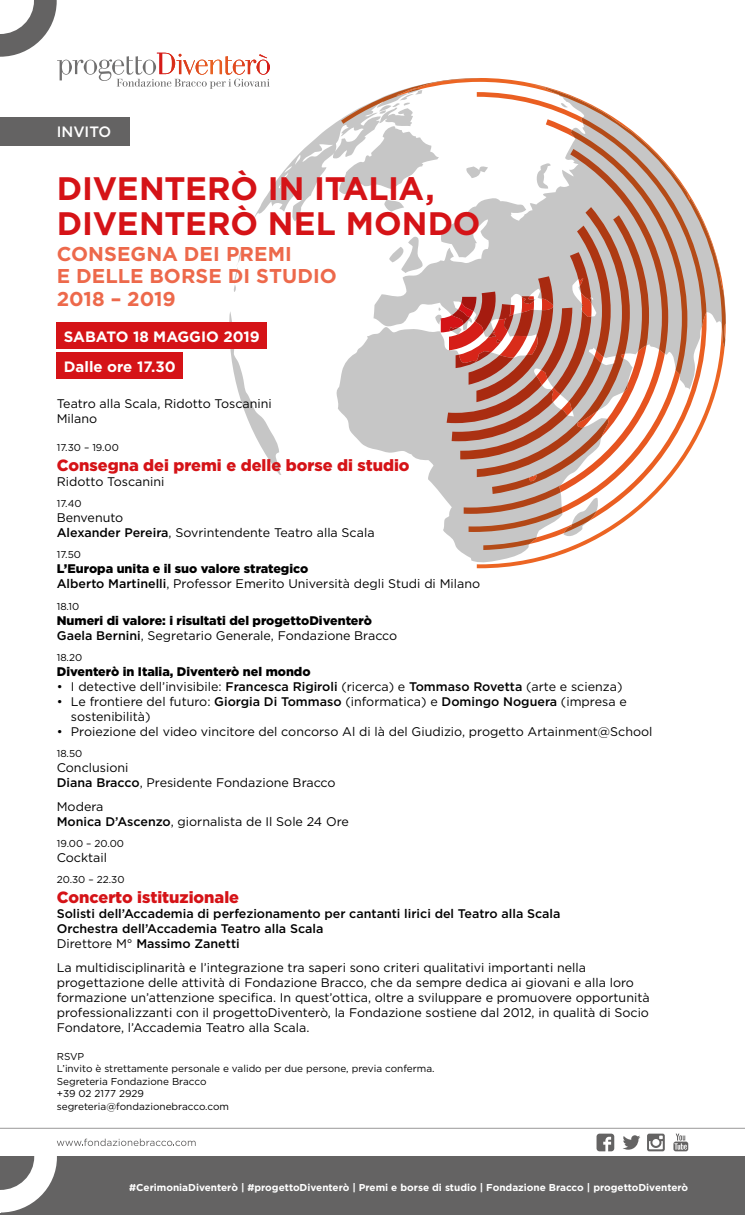
<style>
.page{position:relative;width:745px;height:1215px;background:#fff}
.page>*{position:absolute;margin:0;border:0;box-sizing:border-box;transform-origin:0 0}
.t1{font:700 32.5px/35px "Gotham";letter-spacing:-.005em;color:#d51317}
.t2{font:700 20px/22.5px "Gotham";color:#ed694b}
.t3{font:900 16.25px "Gotham";color:#d51317}
.t4{font:700 15px/30.4px "Gotham";color:#fff}
.t5{font:500 15px "Gotham";color:#fff}
.t6{font:12.5px/15px "Gotham";color:#000}
.t7{font:500 12.5px/15px "Gotham";color:#000}
.t8{font:900 12.5px/15px "Gotham";color:#000}
.t9{font:10px/12.5px "Gotham";color:#000}
.t10{font:700 10px "Gotham";color:#fff}
.s1{font-weight:500}
.s2{font-weight:900}
.s3{font-weight:400}
</style>
<div class="page">
<svg style="left:0;top:0;width:270px;height:89px"></svg>
<div style="left:0;top:1156px;width:744px;height:58px;background:#646363"></div>
<svg style="left:0;top:1156px;width:57px;height:56px"></svg>
<hr style="left:0;top:1127px;width:744px;height:1px;background:#646363">
<svg style="left:57px;top:1138px;width:138px;height:8px"></svg>
<svg style="left:647px;top:1133px;width:17px;height:18px"></svg>
<svg style="left:673px;top:1133px;width:14px;height:18px"></svg>
<svg style="left:596px;top:1133px;width:18px;height:18px"></svg>
<svg style="left:623px;top:1135px;width:17px;height:14px"></svg>
<svg style="left:229px;top:78px;width:151px;height:397px"></svg>
<svg style="left:380px;top:347px;width:345px;height:221px"></svg>
<svg style="left:341px;top:78px;width:384px;height:269px"></svg>
<svg style="left:440px;top:226px;width:23px;height:266px;background:#cab1af"></svg>
<svg style="left:463px;top:149px;width:5px;height:365px;fill:#c6c6c6"></svg>
<svg style="left:468px;top:130px;width:8px;height:402px;fill:#c6c6c6"></svg>
<svg style="left:476px;top:92px;width:230px;height:452px"></svg>
<svg style="left:483px;top:118px;width:223px;height:432px"></svg>
<div style="left:0;top:117px;width:129px;height:28px;background:#646363"></div>
<div style="left:57px;top:322px;width:210px;height:26px;background:#d51317"></div>
<div style="left:57px;top:353px;width:126px;height:26px;background:#d51317"></div>
<p class="t5" style="left:57px;top:122px;width:56px">INVITO</p>
<h1 class="t1" style="left:57px;top:170px;width:425px">DIVENTERÒ IN ITALIA,<br>DIVENTERÒ NEL MONDO</h1>
<h2 class="t2" style="left:57px;top:242px;width:281px">CONSEGNA DEI PREMI<br>E DELLE BORSE DI STUDIO<br>2018 – 2019</h2>
<p class="t4" style="left:64px;top:321px;width:197px">SABATO 18 MAGGIO 2019<br>Dalle ore 17.30</p>
<p class="t6" style="left:57px;top:396px;width:216px">Teatro alla Scala, Ridotto Toscanini<br>Milano</p>
<p class="t9" style="left:57px;top:441px;width:64px">17.30 – 19.00</p>
<h3 class="t3" style="left:57px;top:454px;width:354px">Consegna dei premi e delle borse di studio</h3>
<p class="t6" style="left:57px;top:473px;width:109px">Ridotto Toscanini</p>
<p class="t9" style="left:57px;top:497px;width:26px">17.40</p>
<p class="t6" style="left:57px;top:510px;width:319px">Benvenuto<br><span class="s1">Alexander Pereira</span>, Sovrintendente Teatro alla Scala</p>
<p class="t9" style="left:57px;top:548px;width:26px">17.50</p>
<p class="t6" style="left:57px;top:561px;width:424px"><span class="s2">L’Europa unita e il suo valore strategico<br></span><span class="s1">Alberto Martinelli</span>, Professor Emerito Università degli Studi di Milano</p>
<p class="t9" style="left:57px;top:599px;width:24px">18.10</p>
<p class="t8" style="left:57px;top:612px;width:342px">Numeri di valore: i risultati del progettoDiventerò<br><span class="s1">Gaela Bernini</span><span class="s3">, Segretario Generale, Fondazione Bracco</span></p>
<p class="t9" style="left:57px;top:651px;width:27px">18.20</p>
<p class="t8" style="left:57px;top:663px;width:255px">Diventerò in Italia, Diventerò nel mondo</p>
<p class="t6" style="left:57px;top:678px;width:567px">• I detective dell’invisibile: <span class="s1">Francesca Rigiroli</span> (ricerca) e <span class="s1">Tommaso Rovetta</span> (arte e scienza)</p>
<p class="t6" style="left:71px;top:693px;width:557px;text-indent:-14px">• Le frontiere del futuro: <span class="s1">Giorgia Di Tommaso</span> (informatica) e <span class="s1">Domingo Noguera</span> (impresa e sostenibilità)</p>
<p class="t6" style="left:57px;top:723px;width:597px">• Proiezione del video vincitore del concorso Al di là del Giudizio, progetto Artainment@School</p>
<p class="t9" style="left:57px;top:747px;width:27px">18.50</p>
<p class="t6" style="left:57px;top:760px;width:280px">Conclusioni<br><span class="s1">Diana Bracco</span>, Presidente Fondazione Bracco</p>
<p class="t6" style="left:57px;top:798px;width:293px">Modera<br><span class="s1">Monica D’Ascenzo</span>, giornalista de Il Sole 24 Ore</p>
<p class="t9" style="left:57px;top:837px;width:69px">19.00 – 20.00</p>
<p class="t6" style="left:57px;top:850px;width:52px">Cocktail</p>
<p class="t9" style="left:57px;top:873px;width:69px">20.30 – 22.30</p>
<h3 class="t3" style="left:57px;top:886px;width:184px">Concerto istituzionale</h3>
<p class="t7" style="left:57px;top:906px;width:505px">Solisti dell’Accademia di perfezionamento per cantanti lirici del Teatro alla Scala<br>Orchestra dell’Accademia Teatro alla Scala<br><span class="s3">Direttore M°</span> Massimo Zanetti</p>
<p class="t6" style="left:57px;top:960px;width:594px">La multidisciplinarità e l’integrazione tra saperi sono criteri qualitativi importanti nella progettazione delle attività di Fondazione Bracco, che da sempre dedica ai giovani e alla loro formazione un’attenzione specifica. In quest’ottica, oltre a sviluppare e promuovere opportunità professionalizzanti con il progettoDiventerò, la Fondazione sostiene dal 2012, in qualità di Socio Fondatore, l’Accademia Teatro alla Scala.</p>
<p class="t9" style="left:57px;top:1049px;width:379px">RSVP<br>L’invito è strettamente personale e valido per due persone, previa conferma.<br>Segreteria Fondazione Bracco<br>+39 02 2177 2929<br>segreteria@fondazionebracco.com</p>
<p class="t10" style="left:129px;top:1180px;width:560px">#CerimoniaDiventerò | #progettoDiventerò | Premi e borse di studio | Fondazione Bracco | progettoDiventerò</p>
</div>
